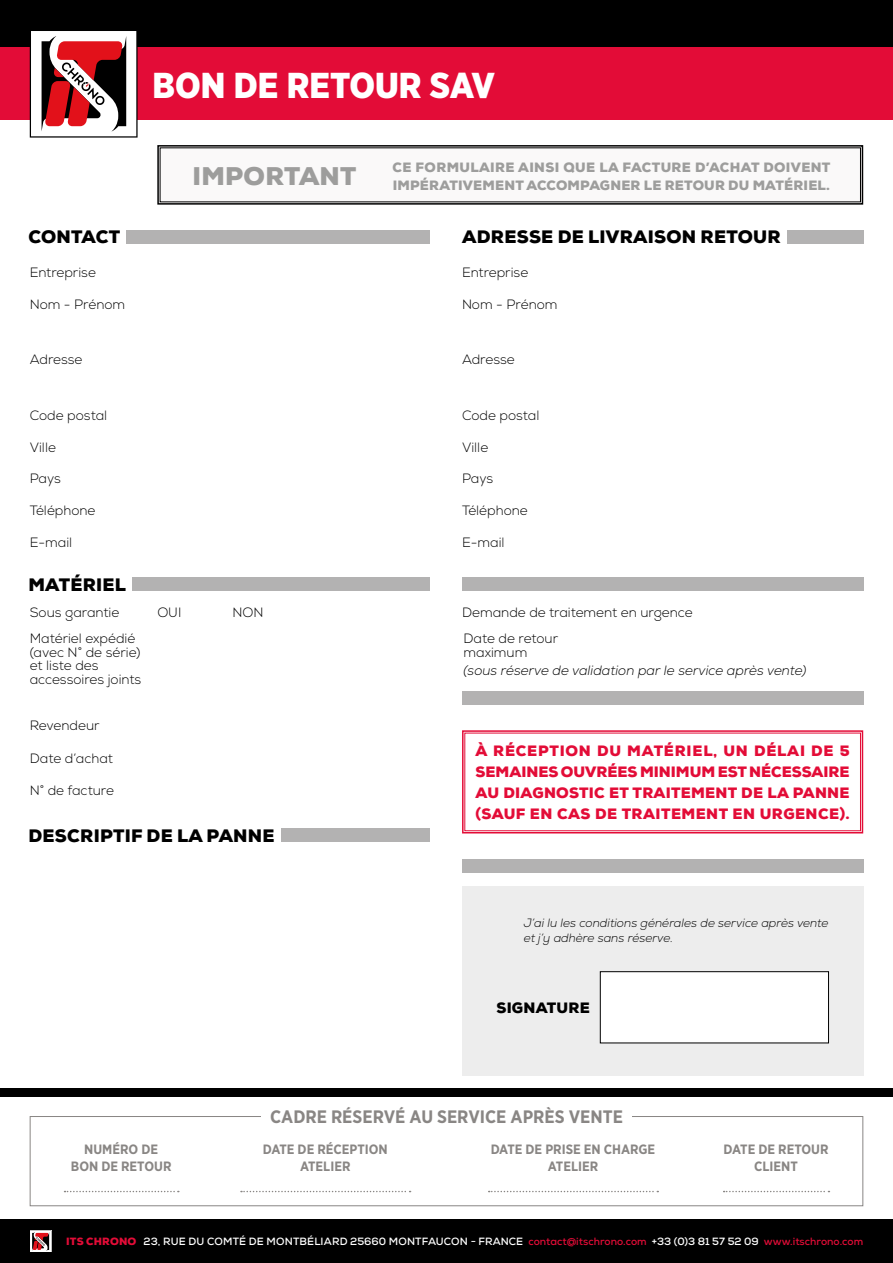
<style>
.page{position:relative;width:893px;height:1263px;background:#fff}
.page>*{position:absolute;margin:0;border:0;box-sizing:border-box;transform-origin:0 0}
.t1{font:900 36px "Gotham Narrow";color:#fff}
.t2{font:900 25.5px "Nexa";letter-spacing:.01em;color:#9d9d9c}
.t3{font:900 18px "Nexa";letter-spacing:.015em;color:#000}
.t4{font:700 18px "Gotham Narrow";color:#898684}
.t5{font:900 15px/21px "Nexa";letter-spacing:.025em;color:#e30c37;text-align:justify}
.t6{font:900 15px "Nexa";letter-spacing:.015em;color:#000}
.t7{font:300 13.5px/13.5px "Nexa";color:#000}
.t8{font:900 13.5px/18px "Nexa";letter-spacing:.015em;color:#9d9d9c}
.t9{font:700 13.5px/16.2px "Gotham Narrow";color:#898684;text-align:center}
.t10{font:italic 300 13.5px "Nexa";color:#000}
.t11{font:italic 300 12px/14.4px "Nexa";color:#000}
.t12{font:700 10.5px "Nexa";color:#fff}
.s1{font-weight:900;color:#e30c37}
.s2{color:#e30c37}
</style>
<div class="page">
<div style="left:0;top:0;width:893px;height:72px;background:#000"></div>
<div style="left:0;top:48px;width:893px;height:72px;background:#e30c37"></div>
<svg style="left:157px;top:145px;width:707px;height:60px"></svg>
<svg style="left:462px;top:730px;width:402px;height:104px"></svg>
<svg style="left:30px;top:31px;width:108px;height:107px;background:#b27e80"></svg>
<div style="left:0;top:1220px;width:893px;height:43px;background:#000"></div>
<div style="left:0;top:1088px;width:893px;height:9px;background:#000"></div>
<svg style="left:30px;top:1230px;width:21px;height:22px"></svg>
<div style="left:30px;top:1116px;width:833px;height:90px;border:1px solid #898684"></div>
<div style="left:261px;top:1109px;width:371px;height:14px;background:#fff"></div>
<div style="left:126px;top:230px;width:303px;height:14px;background:#b3b2b2"></div>
<div style="left:132px;top:577px;width:297px;height:14px;background:#b3b2b2"></div>
<div style="left:462px;top:577px;width:401px;height:14px;background:#b3b2b2"></div>
<div style="left:462px;top:691px;width:401px;height:14px;background:#b3b2b2"></div>
<div style="left:462px;top:859px;width:401px;height:13px;background:#b3b2b2"></div>
<div style="left:462px;top:886px;width:401px;height:190px;background:#ededed"></div>
<div style="left:281px;top:828px;width:148px;height:14px;background:#b3b2b2"></div>
<div style="left:787px;top:230px;width:76px;height:14px;background:#b3b2b2"></div>
<div style="left:600px;top:971px;width:229px;height:72px;background:#fff;border:1px solid #000"></div>
<svg style="left:241px;top:1191px;width:170px;height:1px"></svg>
<svg style="left:489px;top:1191px;width:169px;height:1px"></svg>
<svg style="left:65px;top:1191px;width:114px;height:1px"></svg>
<svg style="left:724px;top:1191px;width:105px;height:1px"></svg>
<h1 class="t1" style="left:153px;top:62px;width:344px">BON DE RETOUR SAV</h1>
<h3 class="t3" style="left:28px;top:225px;width:93px">CONTACT</h3>
<p class="t7" style="left:30px;top:266px;width:68px">Entreprise</p>
<h2 class="t2" style="left:192px;top:160px;width:165px">IMPORTANT</h2>
<p class="t8" style="left:392px;top:159px;width:439px">CE FORMULAIRE AINSI QUE LA FACTURE D’ACHAT DOIVENT<br>IMPÉRATIVEMENT ACCOMPAGNER LE RETOUR DU MATÉRIEL.</p>
<h3 class="t3" style="left:462px;top:225px;width:320px">ADRESSE DE LIVRAISON RETOUR</h3>
<p class="t7" style="left:462px;top:266px;width:68px">Entreprise</p>
<p class="t7" style="left:30px;top:298px;width:97px">Nom - Prénom</p>
<p class="t7" style="left:462px;top:298px;width:97px">Nom - Prénom</p>
<p class="t7" style="left:30px;top:353px;width:54px">Adresse</p>
<p class="t7" style="left:462px;top:353px;width:54px">Adresse</p>
<p class="t7" style="left:30px;top:409px;width:79px">Code postal</p>
<p class="t7" style="left:462px;top:409px;width:79px">Code postal</p>
<p class="t7" style="left:30px;top:441px;width:28px">Ville</p>
<p class="t7" style="left:462px;top:441px;width:28px">Ville</p>
<p class="t7" style="left:30px;top:472px;width:33px">Pays</p>
<p class="t7" style="left:462px;top:472px;width:33px">Pays</p>
<p class="t7" style="left:30px;top:504px;width:67px">Téléphone</p>
<p class="t7" style="left:462px;top:504px;width:67px">Téléphone</p>
<p class="t7" style="left:30px;top:536px;width:44px">E-mail</p>
<p class="t7" style="left:462px;top:536px;width:44px">E-mail</p>
<h3 class="t3" style="left:28px;top:573px;width:99px">MATÉRIEL</h3>
<p class="t7" style="left:30px;top:606px;width:91px">Sous garantie</p>
<p class="t7" style="left:157px;top:606px;width:26px">OUI</p>
<p class="t7" style="left:233px;top:606px;width:33px">NON</p>
<p class="t7" style="left:30px;top:632px;width:113px">Matériel expédié (avec N° de série) et liste des accessoires joints</p>
<p class="t7" style="left:30px;top:719px;width:71px">Revendeur</p>
<p class="t7" style="left:30px;top:752px;width:85px">Date d’achat</p>
<p class="t7" style="left:30px;top:784px;width:86px">N° de facture</p>
<h3 class="t3" style="left:28px;top:824px;width:248px">DESCRIPTIF DE LA PANNE</h3>
<p class="t7" style="left:462px;top:606px;width:232px">Demande de traitement en urgence</p>
<p class="t7" style="left:463px;top:632px;width:96px">Date de retour maximum</p>
<p class="t10" style="left:463px;top:662px;width:344px">(sous réserve de validation par le service après vente)</p>
<p class="t5" style="left:475px;top:740px;width:376px">À RÉCEPTION DU MATÉRIEL, UN DÉLAI DE 5<br>SEMAINES OUVRÉES MINIMUM EST NÉCESSAIRE AU DIAGNOSTIC ET TRAITEMENT DE LA PANNE (SAUF EN CAS DE TRAITEMENT EN URGENCE).</p>
<p class="t11" style="left:524px;top:916px;width:306px">J’ai lu les conditions générales de service après vente et j’y adhère sans réserve.</p>
<p class="t6" style="left:496px;top:998px;width:95px">SIGNATURE</p>
<h3 class="t4" style="left:270px;top:1105px;width:354px">CADRE RÉSERVÉ AU SERVICE APRÈS VENTE</h3>
<p class="t9" style="left:71px;top:1141px;width:102px">NUMÉRO DE<br>BON DE RETOUR</p>
<p class="t9" style="left:723px;top:1141px;width:106px">DATE DE RETOUR<br>CLIENT</p>
<p class="t9" style="left:263px;top:1141px;width:127px">DATE DE RÉCEPTION<br>ATELIER</p>
<p class="t9" style="left:491px;top:1141px;width:166px">DATE DE PRISE EN CHARGE<br>ATELIER</p>
<p class="t12" style="left:66px;top:1235px;width:799px"><span class="s1">ITS CHRONO</span> 23, RUE DU COMTÉ DE MONTBÉLIARD 25660 MONTFAUCON - FRANCE <span class="s2">contact@itschrono.com</span> +33 (0)3 81 57 52 09 <span class="s2">www.itschrono.com</span></p>
</div>
